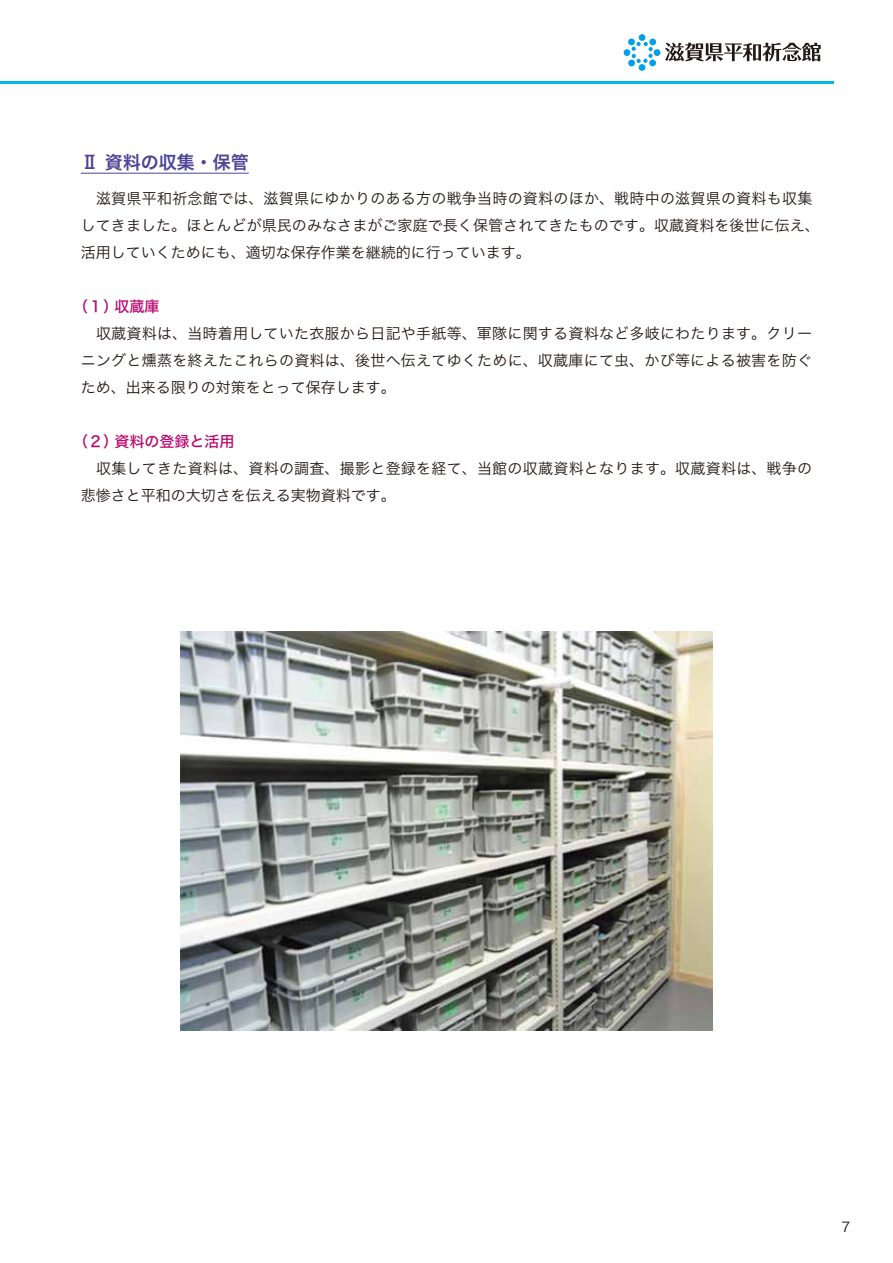
<style>
.page{position:relative;width:893px;height:1263px;background:#fff}
.page>*{position:absolute;margin:0;border:0;box-sizing:border-box;transform-origin:0 0}
.t1{font:18px "Hiragino Sans W6";color:#4d4398}
.t2{font:15px/27px "Hiragino Sans W3";letter-spacing:.005em;color:#221815}
.t3{font:15px "Hiragino Sans W5";color:#b7046d}
.t4{font:13.5px "Hiragino Sans W3";color:#221815}
.s1{font-family:"UD Shin Go Pro";font-weight:500}
</style>
<div class="page">
<hr style="left:81px;top:173px;width:168px;height:1px;background:#4d4398">
<img style="left:181px;top:631px;width:531px;height:399px">
<svg style="left:665px;top:43px;width:156px;height:18px"></svg>
<div style="left:628px;top:60px;width:7px;height:6px;background:#00a0e9;border-radius:50%"></div>
<div style="left:624px;top:49px;width:6px;height:7px;background:#00a0e9;border-radius:50%"></div>
<div style="left:628px;top:39px;width:7px;height:6px;background:#00a0e9;border-radius:50%"></div>
<div style="left:639px;top:34px;width:6px;height:7px;background:#00a0e9;border-radius:50%"></div>
<div style="left:649px;top:39px;width:7px;height:6px;background:#00a0e9;border-radius:50%"></div>
<div style="left:654px;top:49px;width:6px;height:7px;background:#00a0e9;border-radius:50%"></div>
<div style="left:649px;top:60px;width:7px;height:6px;background:#00a0e9;border-radius:50%"></div>
<div style="left:639px;top:64px;width:6px;height:7px;background:#00a0e9;border-radius:50%"></div>
<svg style="left:632px;top:42px;width:21px;height:21px"></svg>
<hr style="left:0;top:81px;width:833px;height:3px;background:#05b7e3">
<p class="t1" style="left:81px;top:146px;width:169px"><span class="s1">Ⅱ</span> 資料の収集・保管</p>
<p class="t2" style="left:81px;top:184px;width:741px">　滋賀県平和祈念館では、滋賀県にゆかりのある方の戦争当時の資料のほか、戦時中の滋賀県の資料も収集してきました。ほとんどが県民のみなさまがご家庭で長く保管されてきたものです。収蔵資料を後世に伝え、活用していくためにも、適切な保存作業を継続的に行っています。</p>
<p class="t3" style="left:73px;top:293px;width:88px">（１）収蔵庫</p>
<p class="t2" style="left:81px;top:319px;width:733px;text-align:justify">　収蔵資料は、当時着用していた衣服から日記や手紙等、軍隊に関する資料など多岐にわたります。クリーニングと燻蒸を終えたこれらの資料は、後世へ伝えてゆくために、収蔵庫にて虫、かび等による被害を防ぐため、出来る限りの対策をとって保存します。</p>
<p class="t3" style="left:73px;top:428px;width:163px">（２）資料の登録と活用</p>
<p class="t2" style="left:81px;top:454px;width:733px">　収集してきた資料は、資料の調査、撮影と登録を経て、当館の収蔵資料となります。収蔵資料は、戦争の悲惨さと平和の大切さを伝える実物資料です。</p>
<p class="t4" style="left:842px;top:1214px;width:10px">7</p>
</div>
